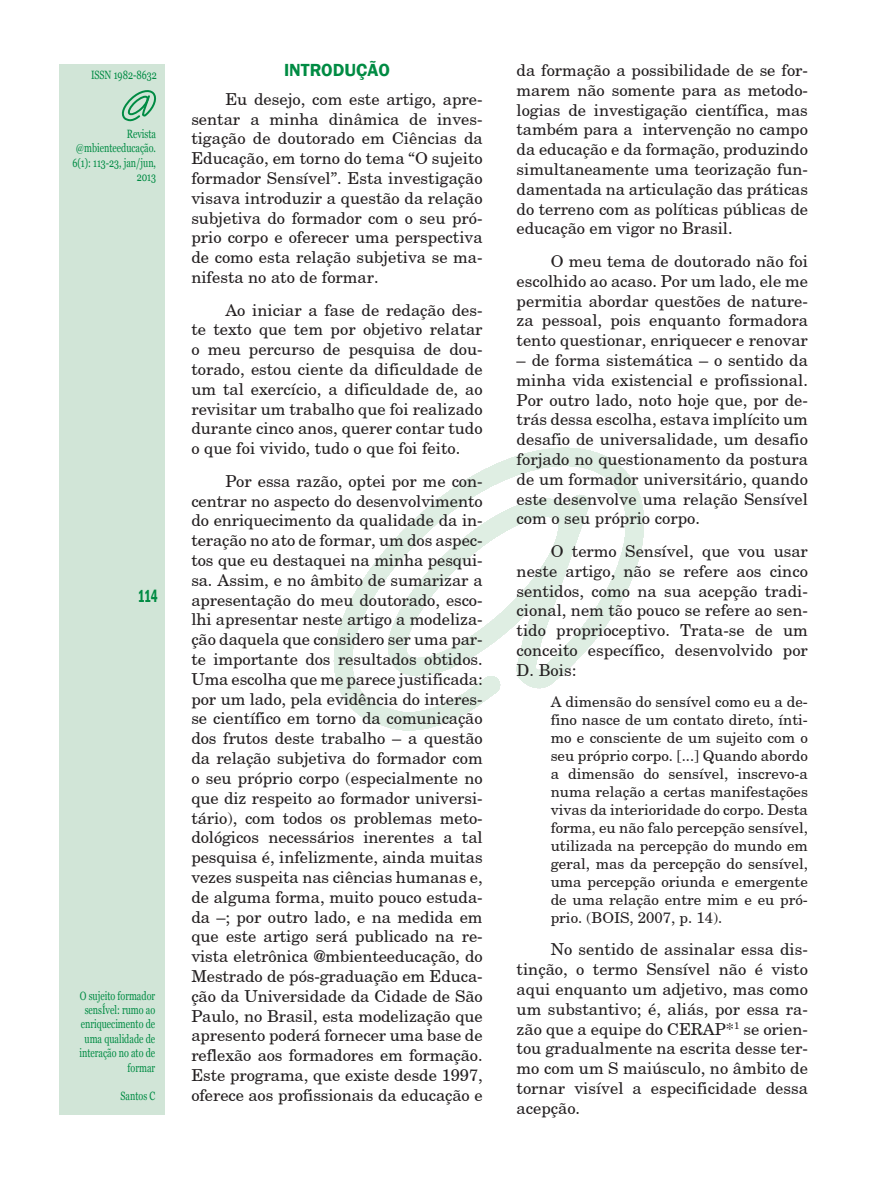
<style>
.page{position:relative;width:893px;height:1191px;background:#fff}
.page>*{position:absolute;margin:0;border:0;box-sizing:border-box;transform-origin:0 0}
.titulo_02{font:600 18px "Franklin Gothic";color:#008b43}
.t1{font:600 condensed 18px "Franklin Gothic";color:#008b43;scale:.75 1}
.texto_miolo_01{font:16.5px/19.8px "New Century Schoolbook";color:#231f20;text-align:justify}
.recuo_de_texto_miolo{font:15px/18px "New Century Schoolbook";color:#231f20;text-align:justify}
.t2{font:12px/14.4px "Georgia";color:#008b43;text-align:right;scale:.75 1}
</style>
<div class="page">
<div style="left:60px;top:64px;width:105px;height:1050px;background:#d1e5d7"></div>
<svg style="left:333px;top:447px;width:311px;height:284px"></svg>
<svg style="left:121px;top:90px;width:35px;height:32px"></svg>
<p class="t2" style="left:91px;top:68px;width:89px">ISSN 1982-8632</p>
<p class="t2" style="left:72px;top:127px;width:113px">Revista @mbienteeducação.<br>6(1): 113-23, jan/jun,<br>2013</p>
<p class="t1" style="left:138px;top:583px;width:28px">114</p>
<p class="t2" style="left:79px;top:988px;width:103px">O sujeito formador sensÍvel: rumo ao enriquecimento de uma qualidade de interação no ato de formar</p>
<p class="t2" style="left:121px;top:1089px;width:48px">Santos C</p>
<p class="titulo_02" style="left:284px;top:59px;width:107px">INTRODUÇÃO</p>
<p class="texto_miolo_01" style="left:191px;top:88px;width:293px;text-indent:34px">Eu desejo, com este artigo, apre&shy;sentar a minha dinâmica de inves&shy;tigação de doutorado em Ciências da Educação, em torno do tema “O sujeito formador Sensível”. Esta investigação visava introduzir a questão da relação subjetiva do formador com o seu pró&shy;prio corpo e oferecer uma perspectiva de como esta relação subjetiva se ma&shy;nifesta no ato de formar.</p>
<p class="texto_miolo_01" style="left:191px;top:299px;width:293px;text-indent:34px">Ao iniciar a fase de redação des&shy;te texto que tem por objetivo relatar o meu percurso de pesquisa de dou&shy;torado, estou ciente da dificuldade de um tal exercício, a dificuldade de, ao revisitar um trabalho que foi realizado durante cinco anos, querer contar tudo o que foi vivido, tudo o que foi feito.</p>
<p class="texto_miolo_01" style="left:191px;top:470px;width:293px;text-indent:34px">Por essa razão, optei por me con&shy;centrar no aspecto do desenvolvimento do enriquecimento da qualidade da in&shy;teração no ato de formar, um dos aspec&shy;tos que eu destaquei na minha pesqui&shy;sa. Assim, e no âmbito de sumarizar a apresentação do meu doutorado, esco&shy;lhi apresentar neste artigo a modeliza&shy;ção daquela que considero ser uma par&shy;te importante dos resultados obtidos.<br>Uma escolha que me parece justificada: por um lado, pela evidência do interes&shy;se científico em torno da comunicação dos frutos deste trabalho – a questão da relação subjetiva do formador com o seu próprio corpo (especialmente no que diz respeito ao formador universi&shy;tário), com todos os problemas meto&shy;dológicos necessários inerentes a tal pesquisa é, infelizmente, ainda muitas vezes suspeita nas ciências humanas e, de alguma forma, muito pouco estuda&shy;da –; por outro lado, e na medida em que este artigo será publicado na re&shy;vista eletrônica @mbienteeducação, do Mestrado de pós-graduação em Educa&shy;ção da Universidade da Cidade de São Paulo, no Brasil, esta modelização que apresento poderá fornecer uma base de reflexão aos formadores em formação.<br>Este programa, que existe desde 1997, oferece aos profissionais da educação e</p>
<p class="texto_miolo_01" style="left:517px;top:60px;width:293px">da formação a possibilidade de se for&shy;marem não somente para as metodo&shy;logias de investigação científica, mas também para a intervenção no campo da educação e da formação, produzindo simultaneamente uma teorização fun&shy;damentada na articulação das práticas do terreno com as políticas públicas de educação em vigor no Brasil.</p>
<p class="texto_miolo_01" style="left:517px;top:251px;width:293px;text-indent:34px">O meu tema de doutorado não foi escolhido ao acaso. Por um lado, ele me permitia abordar questões de nature&shy;za pessoal, pois enquanto formadora tento questionar, enriquecer e renovar</p>
<p class="texto_miolo_01" style="left:517px;top:350px;width:293px">– de forma sistemática – o sentido da minha vida existencial e profissional.<br>Por outro lado, noto hoje que, por de&shy;trás dessa escolha, estava implícito um desafio de universalidade, um desafio forjado no questionamento da postura de um formador universitário, quando este desenvolve uma relação Sensível com o seu próprio corpo.</p>
<p class="texto_miolo_01" style="left:517px;top:541px;width:293px;text-indent:34px">O termo Sensível, que vou usar neste artigo, não se refere aos cinco sentidos, como na sua acepção tradi&shy;cional, nem tão pouco se refere ao sen&shy;tido proprioceptivo. Trata-se de um conceito específico, desenvolvido por D. Bois:</p>
<p class="recuo_de_texto_miolo" style="left:551px;top:692px;width:259px">A dimensão do sensível como eu a de&shy;fino nasce de um contato direto, ínti&shy;mo e consciente de um sujeito com o seu próprio corpo. [...] Quando abordo a dimensão do sensível, inscrevo-a numa relação a certas manifestações vivas da interioridade do corpo. Desta forma, eu não falo percepção sensível, utilizada na percepção do mundo em geral, mas da percepção do sensível, uma percepção oriunda e emergente de uma relação entre mim e eu pró&shy;prio. (BOIS, 2007, p. 14).</p>
<p class="texto_miolo_01" style="left:517px;top:939px;width:293px;text-indent:34px">No sentido de assinalar essa dis&shy;tinção, o termo Sensível não é visto aqui enquanto um adjetivo, mas como um substantivo; é, aliás, por essa ra&shy;zão que a equipe do CERAP*<sup>1</sup> se orien&shy;tou gradualmente na escrita desse ter&shy;mo com um S maiúsculo, no âmbito de tornar visível a especificidade dessa acepção.</p>
</div>
